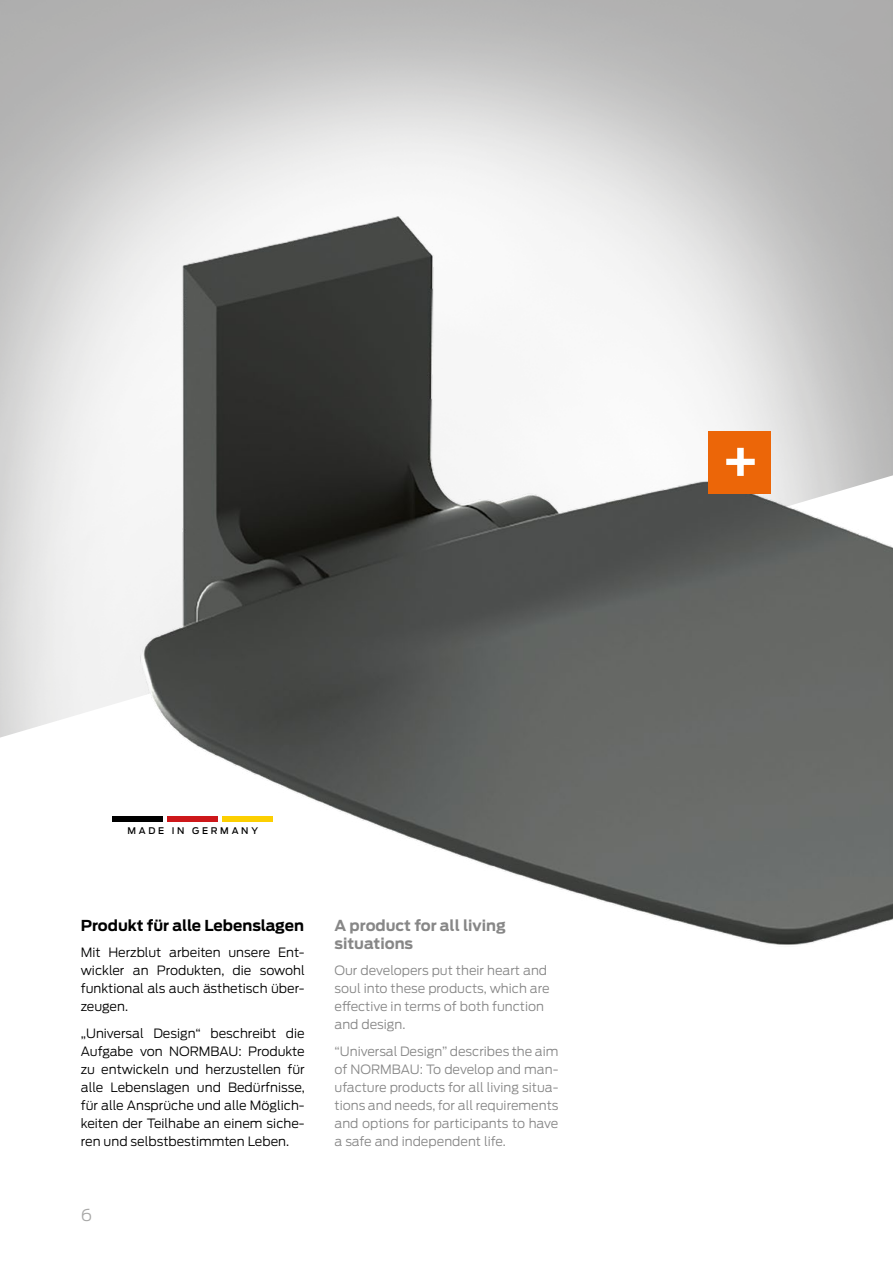
<style>
.page{position:relative;width:893px;height:1263px;background:#fff}
.page>*{position:absolute;margin:0;border:0;box-sizing:border-box;transform-origin:0 0}
.t1{font:500 55.95px "Antenna";color:#fff}
.t2{font:300 16.5px "Antenna";color:#a8a8a7}
.t3{font:700 15px/18px "Antenna";color:#878787}
.t4{font:700 15px "Antenna";color:#000}
.t5{font:300 12.75px/18px "Antenna";color:#000;text-align:justify}
.t6{font:300 12.75px/18px "Antenna";color:#878787}
.t7{font:500 9.15px "Antenna";letter-spacing:.3em;color:#000}
</style>
<div class="page">
<svg style="left:0;top:475px;width:45px;height:263px;background:#e0e0e0"></svg>
<img style="left:45px;top:182px;width:848px;height:763px">
<div style="left:709px;top:431px;width:62px;height:62px;background:#ec6608"></div>
<div style="left:112px;top:816px;width:51px;height:5px;background:#000"></div>
<div style="left:167px;top:816px;width:51px;height:5px;background:#cd171a"></div>
<div style="left:223px;top:816px;width:50px;height:5px;background:#fccf01"></div>
<p class="t7" style="left:128px;top:825px;width:132px">MADE IN GERMANY</p>
<p class="t4" style="left:81px;top:916px;width:225px">Produkt für alle Lebenslagen</p>
<p class="t5" style="left:81px;top:943px;width:225px">Mit Herzblut arbeiten unsere Ent&shy;wickler an Produkten, die sowohl funktional als auch ästhetisch über&shy;zeugen.</p>
<p class="t5" style="left:81px;top:1024px;width:226px">„Universal Design“ beschreibt die Aufgabe von NORMBAU: Produkte zu entwickeln und herzustellen für alle Lebenslagen und Bedürfnisse, für alle Ansprüche und alle Möglich&shy;keiten der Teilhabe an einem siche&shy;ren und selbstbestimmten Leben.</p>
<p class="t2" style="left:81px;top:1205px;width:13px">6</p>
<p class="t3" style="left:334px;top:916px;width:173px">A product for all living situations</p>
<p class="t6" style="left:334px;top:962px;width:217px">Our developers put their heart and soul into these products, which are effective in terms of both function and design.</p>
<p class="t6" style="left:334px;top:1042px;width:225px;text-align:justify">“Universal Design” describes the aim of NORMBAU: To develop and man&shy;ufacture products for all living situa&shy;tions and needs, for all requirements and options for participants to have a safe and independent life.</p>
<h1 class="t1" style="left:721px;top:428px;width:41px">+</h1>
</div>
